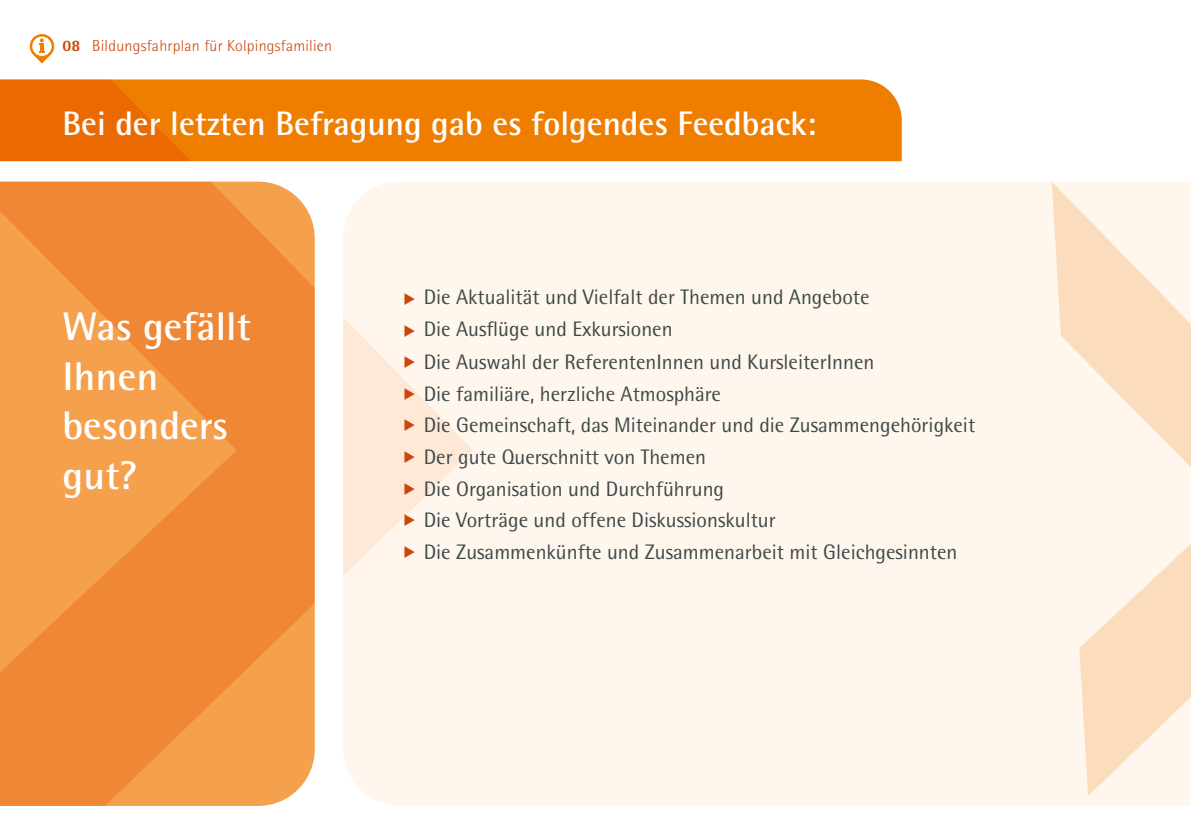
<style>
.page{position:relative;width:1191px;height:840px;background:#fff}
.page>*{position:absolute;margin:0;border:0;box-sizing:border-box;transform-origin:0 0}
.t1{font:700 40px/49.4px "Rotis Semi Sans";color:#fff}
.t2{font:700 34px "Rotis Semi Sans";color:#fff}
.t3{font:21px "Rotis Semi Sans";color:#3d4849}
.t4{font:300 16px "Rotis Semi Sans";letter-spacing:.015em;color:#ca460a}
.s1{font-weight:800}
.s2{color:#ca460a}
</style>
<div class="page">
<div style="left:473px;top:182px;width:718px;height:623px;background:#fff6ed"></div>
<svg style="left:343px;top:182px;width:130px;height:623px;background:#fef3e8"></svg>
<svg style="left:0;top:181px;width:315px;height:624px;background:#f2923f"></svg>
<div style="left:473px;top:79px;width:428px;height:82px;background:#ef7d00"></div>
<svg style="left:0;top:79px;width:473px;height:82px;background:#ed7701"></svg>
<svg style="left:1051px;top:182px;width:140px;height:613px;background:#fdebd9"></svg>
<svg style="left:29px;top:34px;width:26px;height:29px"></svg>
<svg style="left:420px;top:304px;width:14px;height:1px"></svg>
<svg style="left:420px;top:335px;width:14px;height:1px"></svg>
<svg style="left:420px;top:367px;width:14px;height:1px"></svg>
<svg style="left:420px;top:398px;width:14px;height:1px"></svg>
<svg style="left:420px;top:430px;width:14px;height:1px"></svg>
<svg style="left:420px;top:461px;width:14px;height:1px"></svg>
<svg style="left:420px;top:493px;width:14px;height:1px"></svg>
<svg style="left:420px;top:524px;width:14px;height:1px"></svg>
<svg style="left:420px;top:556px;width:14px;height:1px"></svg>
<p class="t4" style="left:62px;top:37px;width:271px"><span class="s1">08</span> Bildungsfahrplan für Kolpingsfamilien</p>
<h2 class="t2" style="left:62px;top:103px;width:755px">Bei der letzten Befragung gab es folgendes Feedback:</h2>
<h1 class="t1" style="left:62px;top:301px;width:190px">Was gefällt<br>Ihnen besonders gut?</h1>
<p class="t3" style="left:403px;top:285px;width:468px"><span class="s2">◆</span> Die Aktualität und Vielfalt der Themen und Angebote</p>
<p class="t3" style="left:403px;top:316px;width:271px"><span class="s2">◆</span> Die Ausflüge und Exkursionen</p>
<p class="t3" style="left:403px;top:350px;width:472px"><span class="s2">◆</span> Die Auswahl der ReferentenInnen und KursleiterInnen</p>
<p class="t3" style="left:403px;top:381px;width:319px"><span class="s2">◆</span> Die familiäre, herzliche Atmosphäre</p>
<p class="t3" style="left:403px;top:413px;width:573px"><span class="s2">◆</span> Die Gemeinschaft, das Miteinander und die Zusammengehörigkeit</p>
<p class="t3" style="left:403px;top:444px;width:304px"><span class="s2">◆</span> Der gute Querschnitt von Themen</p>
<p class="t3" style="left:403px;top:476px;width:322px"><span class="s2">◆</span> Die Organisation und Durchführung</p>
<p class="t3" style="left:403px;top:507px;width:374px"><span class="s2">◆</span> Die Vorträge und offene Diskussionskultur</p>
<p class="t3" style="left:403px;top:539px;width:555px"><span class="s2">◆</span> Die Zusammenkünfte und Zusammenarbeit mit Gleichgesinnten</p>
</div>
